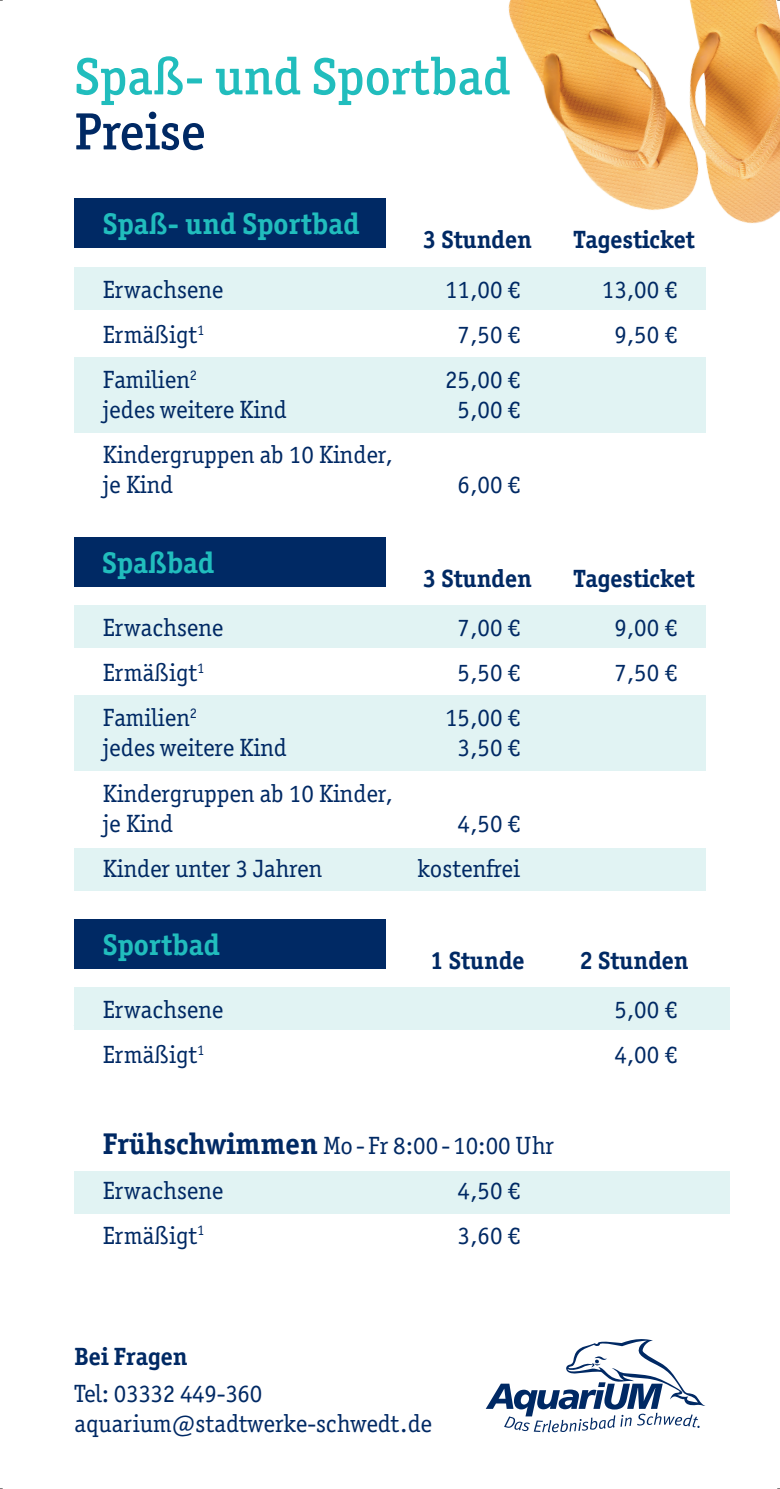
<style>
.page{position:relative;width:780px;height:1489px;background:#fff}
.page>*{position:absolute;margin:0;border:0;box-sizing:border-box;transform-origin:0 0}
.t1{font:500 52.5px "Officina Serif ITC Pro";color:#21bdbd}
.t2{font:500 52.5px "Officina Serif ITC Pro";color:#002964}
.t3{font:700 30px "Officina Serif ITC Pro";color:#21bdbd}
.t4{font:25px/45px "Officina Serif ITC Pro";color:#002964}
.t5{font:700 25px "Officina Serif ITC Pro";color:#002964}
.s1{font-weight:700;font-size:30px}
</style>
<div class="page">
<img style="left:508px;top:0;width:272px;height:280px">
<div style="left:74px;top:357px;width:631px;height:75px;background:#e1f3f3"></div>
<div style="left:74px;top:267px;width:631px;height:42px;background:#e1f3f3"></div>
<div style="left:74px;top:198px;width:312px;height:50px;background:#002964"></div>
<div style="left:74px;top:848px;width:631px;height:42px;background:#e1f3f3"></div>
<div style="left:74px;top:695px;width:631px;height:75px;background:#e1f3f3"></div>
<div style="left:74px;top:605px;width:631px;height:42px;background:#e1f3f3"></div>
<div style="left:74px;top:537px;width:312px;height:49px;background:#002964"></div>
<div style="left:74px;top:1171px;width:656px;height:42px;background:#e1f3f3"></div>
<div style="left:74px;top:987px;width:656px;height:42px;background:#e1f3f3"></div>
<div style="left:74px;top:918px;width:312px;height:50px;background:#002964"></div>
<svg style="left:485px;top:1339px;width:220px;height:92px"></svg>
<h1 class="t1" style="left:74px;top:45px;width:437px">Spaß- und Sportbad</h1>
<h1 class="t2" style="left:74px;top:100px;width:133px">Preise</h1>
<p class="t3" style="left:103px;top:205px;width:258px">Spaß- und Sportbad</p>
<p class="t4" style="left:103px;top:267px;width:122px">Erwachsene<br>Ermäßigt<sup>1<br></sup>Familien<sup>2</sup></p>
<p class="t4" style="left:103px;top:387px;width:291px">jedes weitere Kind<br>Kindergruppen ab 10 Kinder,</p>
<p class="t4" style="left:103px;top:462px;width:72px">je Kind</p>
<p class="t3" style="left:102px;top:544px;width:114px">Spaßbad</p>
<p class="t4" style="left:103px;top:605px;width:122px">Erwachsene<br>Ermäßigt<sup>1<br></sup>Familien<sup>2</sup></p>
<p class="t4" style="left:103px;top:725px;width:291px">jedes weitere Kind<br>Kindergruppen ab 10 Kinder,</p>
<p class="t4" style="left:103px;top:800px;width:221px">je Kind<br>Kinder unter 3 Jahren</p>
<p class="t3" style="left:103px;top:925px;width:118px">Sportbad</p>
<p class="t4" style="left:103px;top:987px;width:122px">Erwachsene<br>Ermäßigt<sup>1</sup></p>
<p class="t5" style="left:423px;top:224px;width:111px">3 Stunden</p>
<p class="t5" style="left:573px;top:224px;width:122px">Tagesticket</p>
<p class="t4" style="left:445px;top:267px;width:77px;text-align:center">11,00 €<br>7,50 €<br>25,00 €</p>
<p class="t4" style="left:457px;top:387px;width:64px">5,00 €</p>
<p class="t4" style="left:601px;top:267px;width:77px;text-align:center">13,00 €<br>9,50 €</p>
<p class="t4" style="left:457px;top:462px;width:64px">6,00 €</p>
<p class="t5" style="left:423px;top:563px;width:111px">3 Stunden</p>
<p class="t5" style="left:573px;top:563px;width:122px">Tagesticket</p>
<p class="t4" style="left:445px;top:605px;width:77px;text-align:center">7,00 €<br>5,50 €<br>15,00 €</p>
<p class="t4" style="left:457px;top:725px;width:64px">3,50 €</p>
<p class="t4" style="left:614px;top:605px;width:64px">9,00 €<br>7,50 €</p>
<p class="t4" style="left:417px;top:800px;width:104px;text-align:right">4,50 € kostenfrei</p>
<p class="t5" style="left:430px;top:944px;width:96px">1 Stunde</p>
<p class="t5" style="left:579px;top:944px;width:111px">2 Stunden</p>
<p class="t4" style="left:614px;top:987px;width:64px">5,00 €<br>4,00 €</p>
<p class="t4" style="left:103px;top:1122px;width:452px"><span class="s1">Frühschwimmen</span> Mo- Fr 8:00 -10:00 Uhr<br>Erwachsene<br>Ermäßigt<sup>1</sup></p>
<p class="t4" style="left:457px;top:1167px;width:64px">4,50 €<br>3,60 €</p>
<p class="t5" style="left:74px;top:1341px;width:115px">Bei Fragen</p>
<p class="t4" style="left:74px;top:1378px;width:359px;line-height:30px">Tel: 03332 449-360 aquarium@stadtwerke-schwedt.de</p>
</div>
